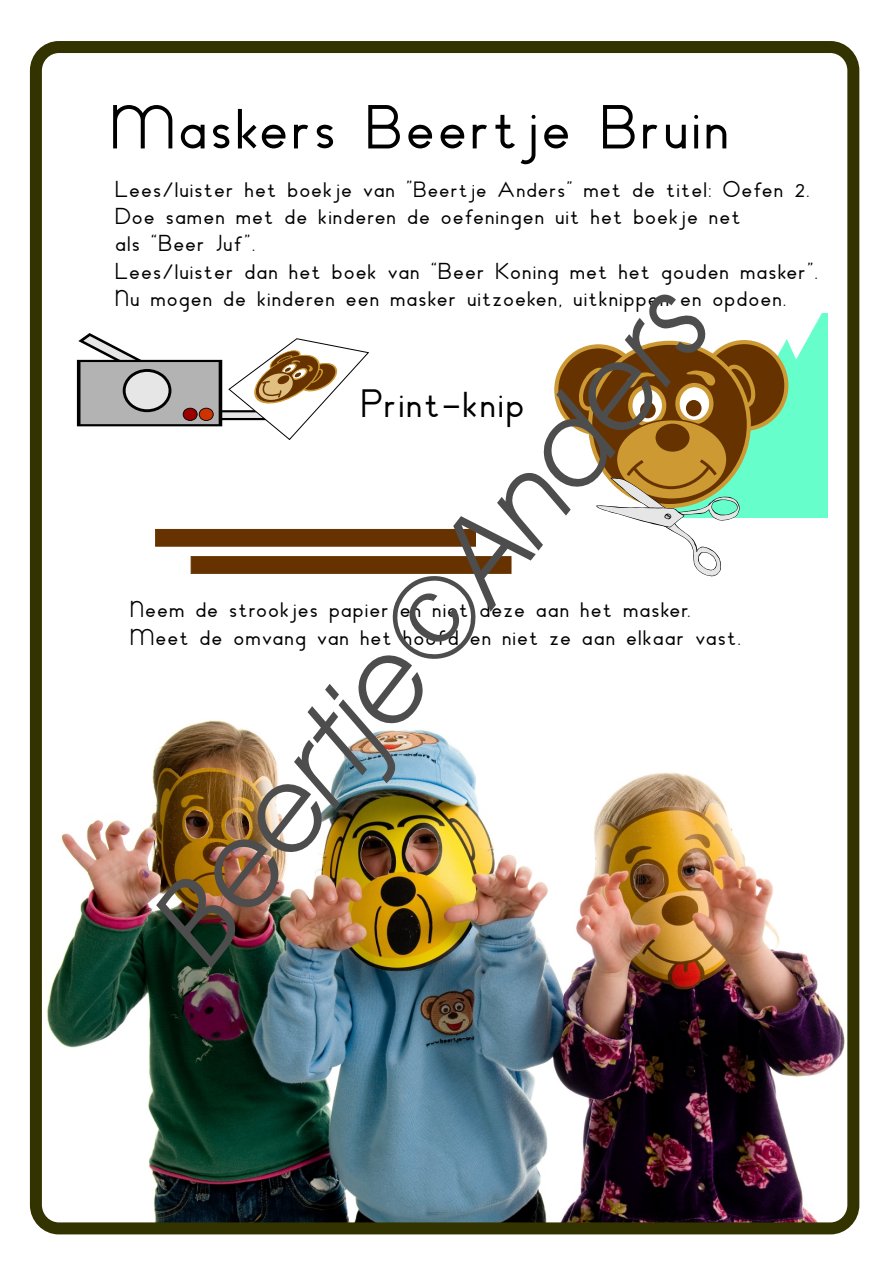
<style>
.page{position:relative;width:894px;height:1263px;background:#fff}
.page>*{position:absolute;margin:0;border:0;box-sizing:border-box;transform-origin:0 0}
.t1{font:italic 115.65px "Avant Garde Bk BT";color:#4d4d4d}
.t2{font:56.4px "School KX New";color:#000}
.t3{font:36px "School KX New";color:#000}
.t4{font:21px/27.3px "School KX New";color:#000}
.s1{font-size:20.1px}
</style>
<div class="page">
<img style="left:43px;top:720px;width:803px;height:501px">
<div style="left:30px;top:41px;width:829px;height:1193px;border:12px solid #330;border-radius:23px"></div>
<svg style="left:77px;top:333px;width:292px;height:107px"></svg>
<svg style="left:554px;top:313px;width:273px;height:263px"></svg>
<div style="left:155px;top:529px;width:321px;height:17px;background:#630"></div>
<div style="left:191px;top:556px;width:320px;height:18px;background:#630;border:1px solid #630"></div>
<svg style="left:285px;top:740px;width:74px;height:70px"></svg>
<h2 class="t2" style="left:110px;top:109px;width:623px">Maskers Beertje Bruin</h2>
<p class="t4" style="left:115px;top:179px;width:460px">Lees/luister het boekje van "<span class="s1">Beertje Anders"</span></p>
<p class="t4" style="left:115px;top:179px;width:705px;text-indent:468px">met de titel: Oefen 2.<br>Doe samen met de kinderen de oefeningen uit het boekje net<br>als “Beer Juf”.<br>Lees/luister dan het boek van “Beer Koning met het gouden masker”.<br>Nu mogen de kinderen een masker uitzoeken, uitknippen en opdoen.</p>
<h1 class="t1" style="left:143px;top:914px;width:817px;rotate:-52deg">Bee tje©Anders</h1>
<h3 class="t3" style="left:361px;top:391px;width:167px">Print-knip</h3>
<p class="t4" style="left:130px;top:599px;width:613px">Neem de strookjes papier en niet deze aan het masker.<br>Meet de omvang van het hoofd en niet ze aan elkaar vast.</p>
</div>
